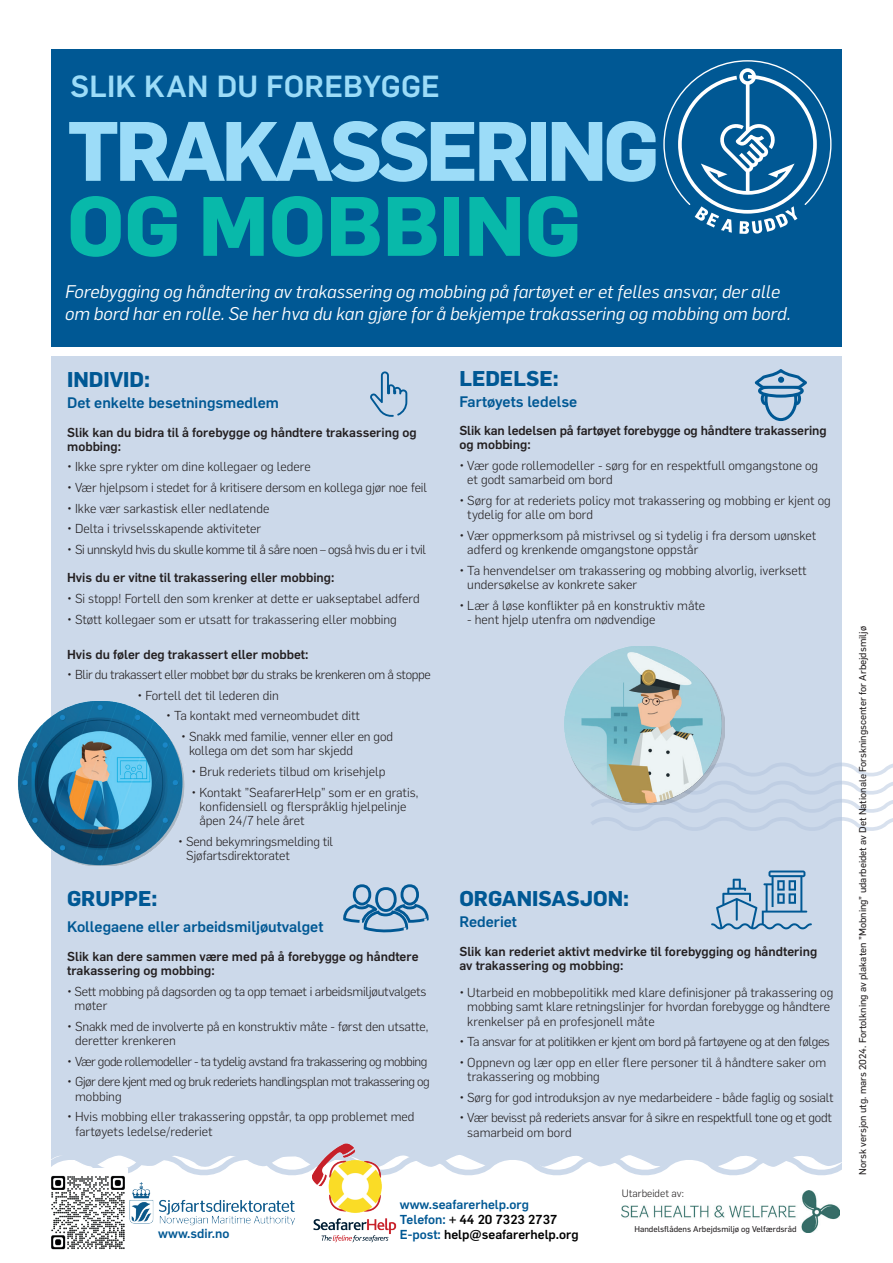
<style>
.page{position:relative;width:893px;height:1263px;background:#fff}
.page>*{position:absolute;margin:0;border:0;box-sizing:border-box;transform-origin:0 0}
.t1{font:700 82.5px "Flama";letter-spacing:-.05em;color:#9cdcf8}
.t2{font:700 82.5px "Flama";color:#08b9aa}
.t3{font:500 30px "Flama";letter-spacing:.005em;color:#9cdcf8}
.t4{font:700 21px "Flama";color:#005894}
.t5{font:italic 18px/21.6px "Flama";color:#fff}
.t6{font:500 15px "Flama";color:#005894}
.t7{font:300 12.75px/14.2px "Flama";color:#231f20}
.t8{font:500 12.75px/14.2px "Flama";color:#231f20}
.t9{font:300 12.75px "Flama";letter-spacing:-.03em;color:#231f20}
.t10{font:300 12.75px/14.2px "Flama";letter-spacing:-.04em;color:#231f20}
.t11{font:300 12.75px/14.2px "Flama";letter-spacing:-.025em;color:#231f20}
.t12{font:300 12.75px/14.2px "Flama";letter-spacing:-.02em;color:#231f20}
.t13{font:500 12.75px/15px "Flama";color:#005894}
.t14{font:500 12.75px "Flama";color:#000}
.t15{font:300 10.5px "Flama";color:#231f20}
.t16{font:9.75px "Flama Basic";color:#231f20}
.t17{font:8.25px "Flama Basic";color:#231f20}
.s1{color:#000}
.s2{color:#005894}
</style>
<div class="page">
<div style="left:51px;top:49px;width:791px;height:298px;background:#005894"></div>
<div style="left:51px;top:356px;width:791px;height:816px;background:#ccd9ea"></div>
<svg style="left:51px;top:1155px;width:791px;height:21px"></svg>
<svg style="left:591px;top:762px;width:302px;height:69px"></svg>
<div style="left:793px;top:393px;width:8px;height:12px;border:3px solid #005894;border-radius:50%"></div>
<div style="left:760px;top:393px;width:9px;height:12px;border:3px solid #005894;border-radius:50%"></div>
<div style="left:766px;top:380px;width:30px;height:40px;background:#ccd9ea;border-radius:50%"></div>
<div style="left:764px;top:378px;width:33px;height:43px;border:3px solid #005894;border-radius:50%"></div>
<svg style="left:759px;top:385px;width:43px;height:11px"></svg>
<div style="left:758px;top:384px;width:46px;height:14px;border:3px solid #005894;border-radius:50%"></div>
<svg style="left:754px;top:369px;width:53px;height:22px"></svg>
<svg style="left:663px;top:60px;width:168px;height:174px"></svg>
<svg style="left:370px;top:371px;width:37px;height:46px"></svg>
<img style="left:622px;top:1190px;width:218px;height:42px">
<img style="left:312px;top:1143px;width:85px;height:100px">
<img style="left:51px;top:1168px;width:77px;height:82px">
<img style="left:129px;top:1182px;width:166px;height:44px">
<div style="left:375px;top:887px;width:22px;height:25px;border:3px solid #005894;border-radius:50%"></div>
<div style="left:401px;top:884px;width:18px;height:21px;border:3px solid #005894;border-radius:50%"></div>
<div style="left:353px;top:884px;width:18px;height:21px;border:3px solid #005894;border-radius:50%"></div>
<svg style="left:343px;top:902px;width:86px;height:31px"></svg>
<img style="left:564px;top:646px;width:160px;height:159px">
<svg style="left:711px;top:870px;width:101px;height:59px"></svg>
<img style="left:18px;top:701px;width:167px;height:165px">
<h2 class="t3" style="left:71px;top:65px;width:371px">SLIK KAN DU FOREBYGGE</h2>
<h1 class="t1" style="left:67px;top:92px;width:593px">TRAKASSERING</h1>
<h1 class="t2" style="left:67px;top:167px;width:515px">OG MOBBING</h1>
<h3 class="t5" style="left:65px;top:280px;width:727px">Forebygging og håndtering av trakassering og mobbing på fartøyet er et felles ansvar, der alle om bord har en rolle. Se her hva du kan gjøre for å bekjempe trakassering og mobbing om bord.</h3>
<h3 class="t4" style="left:67px;top:364px;width:84px">INDIVID:</h3>
<p class="t6" style="left:67px;top:392px;width:214px">Det enkelte besetningsmedlem</p>
<p class="t8" style="left:67px;top:424px;width:351px">Slik kan du bidra til å forebygge og håndtere trakassering og mobbing:</p>
<p class="t7" style="left:67px;top:459px;width:245px">• Ikke spre rykter om dine kollegaer og ledere</p>
<p class="t7" style="left:67px;top:480px;width:362px">• Vær hjelpsom i stedet for å kritisere dersom en kollega gjør noe feil</p>
<p class="t7" style="left:67px;top:500px;width:204px">• Ikke vær sarkastisk eller nedlatende</p>
<p class="t7" style="left:67px;top:521px;width:196px">• Delta i trivselsskapende aktiviteter</p>
<p class="t9" style="left:67px;top:541px;width:361px">• Si unnskyld hvis du skulle komme til å såre noen – også hvis du er i tvil</p>
<p class="t8" style="left:67px;top:570px;width:269px">Hvis du er vitne til trakassering eller mobbing:</p>
<p class="t7" style="left:67px;top:591px;width:354px">• Si stopp! Fortell den som krenker at dette er uakseptabel adferd</p>
<p class="t7" style="left:67px;top:611px;width:331px">• Støtt kollegaer som er utsatt for trakassering eller mobbing</p>
<p class="t8" style="left:67px;top:646px;width:243px">Hvis du føler deg trakassert eller mobbet:</p>
<p class="t9" style="left:67px;top:666px;width:365px">• Blir du trakassert eller mobbet bør du straks be krenkeren om å stoppe</p>
<p class="t7" style="left:138px;top:687px;width:143px">• Fortell det til lederen din</p>
<p class="t7" style="left:166px;top:708px;width:195px">• Ta kontakt med verneombudet ditt</p>
<p class="t7" style="left:189px;top:729px;width:205px;text-indent:-8px">• Snakk med familie, venner eller en god kollega om det som har skjedd</p>
<p class="t7" style="left:192px;top:764px;width:195px">• Bruk rederiets tilbud om krisehjelp</p>
<p class="t7" style="left:200px;top:784px;width:220px;text-indent:-8px">• Kontakt ”SeafarerHelp” som er en gratis, konfidensiell og flerspråklig hjelpelinje åpen 24/7 hele året</p>
<p class="t7" style="left:186px;top:833px;width:149px;text-indent:-8px">• Send bekymringsmelding til<br>Sjøfartsdirektoratet</p>
<h3 class="t4" style="left:67px;top:884px;width:92px">GRUPPE:</h3>
<p class="t6" style="left:67px;top:916px;width:258px">Kollegaene eller arbeidsmiljøutvalget</p>
<p class="t8" style="left:67px;top:948px;width:353px">Slik kan dere sammen være med på å forebygge og håndtere trakassering og mobbing:</p>
<p class="t12" style="left:75px;top:984px;width:353px;text-indent:-7px">• Sett mobbing på dagsorden og ta opp temaet i arbeidsmiljøutvalgets møter</p>
<p class="t7" style="left:75px;top:1018px;width:355px;text-indent:-8px">• Snakk med de involverte på en konstruktiv måte - først den utsatte, deretter krenkeren</p>
<p class="t10" style="left:67px;top:1053px;width:362px">• Vær gode rollemodeller - ta tydelig avstand fra trakassering og mobbing</p>
<p class="t10" style="left:75px;top:1074px;width:356px;text-indent:-8px">• Gjør dere kjent med og bruk rederiets handlingsplan mot trakassering og mobbing</p>
<p class="t7" style="left:75px;top:1109px;width:341px;text-indent:-8px">• Hvis mobbing eller trakassering oppstår, ta opp problemet med fartøyets ledelse/rederiet</p>
<h3 class="t4" style="left:459px;top:363px;width:101px">LEDELSE:</h3>
<p class="t6" style="left:459px;top:390px;width:120px">Fartøyets ledelse</p>
<p class="t8" style="left:459px;top:422px;width:369px">Slik kan ledelsen på fartøyet forebygge og håndtere trakassering og mobbing:</p>
<p class="t7" style="left:467px;top:458px;width:352px;text-indent:-8px">• Vær gode rollemodeller - sørg for en respektfull omgangstone og et godt samarbeid om bord</p>
<p class="t7" style="left:467px;top:492px;width:365px;text-indent:-8px">• Sørg for at rederiets policy mot trakassering og mobbing er kjent og tydelig for alle om bord</p>
<p class="t7" style="left:467px;top:527px;width:351px;text-indent:-8px">• Vær oppmerksom på mistrivsel og si tydelig i fra dersom uønsket adferd og krenkende omgangstone oppstår</p>
<p class="t7" style="left:467px;top:562px;width:341px;text-indent:-8px">• Ta henvendelser om trakassering og mobbing alvorlig, iverksett undersøkelse av konkrete saker</p>
<p class="t7" style="left:459px;top:597px;width:247px">• Lær å løse konflikter på en konstruktiv måte</p>
<p class="t7" style="left:467px;top:611px;width:190px">- hent hjelp utenfra om nødvendige</p>
<h3 class="t4" style="left:459px;top:884px;width:171px">ORGANISASJON:</h3>
<p class="t6" style="left:459px;top:911px;width:59px">Rederiet</p>
<p class="t8" style="left:459px;top:943px;width:359px">Slik kan rederiet aktivt medvirke til forebygging og håndtering av trakassering og mobbing:</p>
<p class="t7" style="left:467px;top:985px;width:368px;text-indent:-8px">• Utarbeid en mobbepolitikk med klare definisjoner på trakassering og mobbing samt klare retningslinjer for hvordan forebygge og håndtere krenkelser på en profesjonell måte</p>
<p class="t9" style="left:459px;top:1033px;width:372px">• Ta ansvar for at politikken er kjent om bord på fartøyene og at den følges</p>
<p class="t7" style="left:467px;top:1054px;width:360px;text-indent:-8px">• Oppnevn og lær opp en eller flere personer til å håndtere saker om trakassering og mobbing</p>
<p class="t7" style="left:459px;top:1089px;width:376px">• Sørg for god introduksjon av nye medarbeidere - både faglig og sosialt</p>
<p class="t11" style="left:467px;top:1110px;width:366px;text-indent:-8px">• Vær bevisst på rederiets ansvar for å sikre en respektfull tone og et godt samarbeid om bord</p>
<p class="t15" style="left:622px;top:1186px;width:64px">Utarbeidet av:</p>
<p class="t13" style="left:400px;top:1196px;width:159px">www.seafarerhelp.org<br>Telefon: <span class="s1">+ 44 20 7323 2737</span></p>
<p class="t13" style="left:158px;top:1225px;width:73px">www.sdir.no</p>
<p class="t14" style="left:400px;top:1225px;width:180px"><span class="s2">E-post:</span> help@seafarerhelp.org</p>
<p class="t17" style="left:634px;top:1223px;width:164px">Handelsflådens Arbejdsmiljø og Velfærdsråd</p>
<p class="t16" style="left:856px;top:1174px;width:550px;rotate:-90deg">Norsk versjon utg. mars 2024. Fortolkning av plakaten ”Mobning” udarbeidet av Det Nationale Forskningscenter for Arbejdsmiljø</p>
</div>
